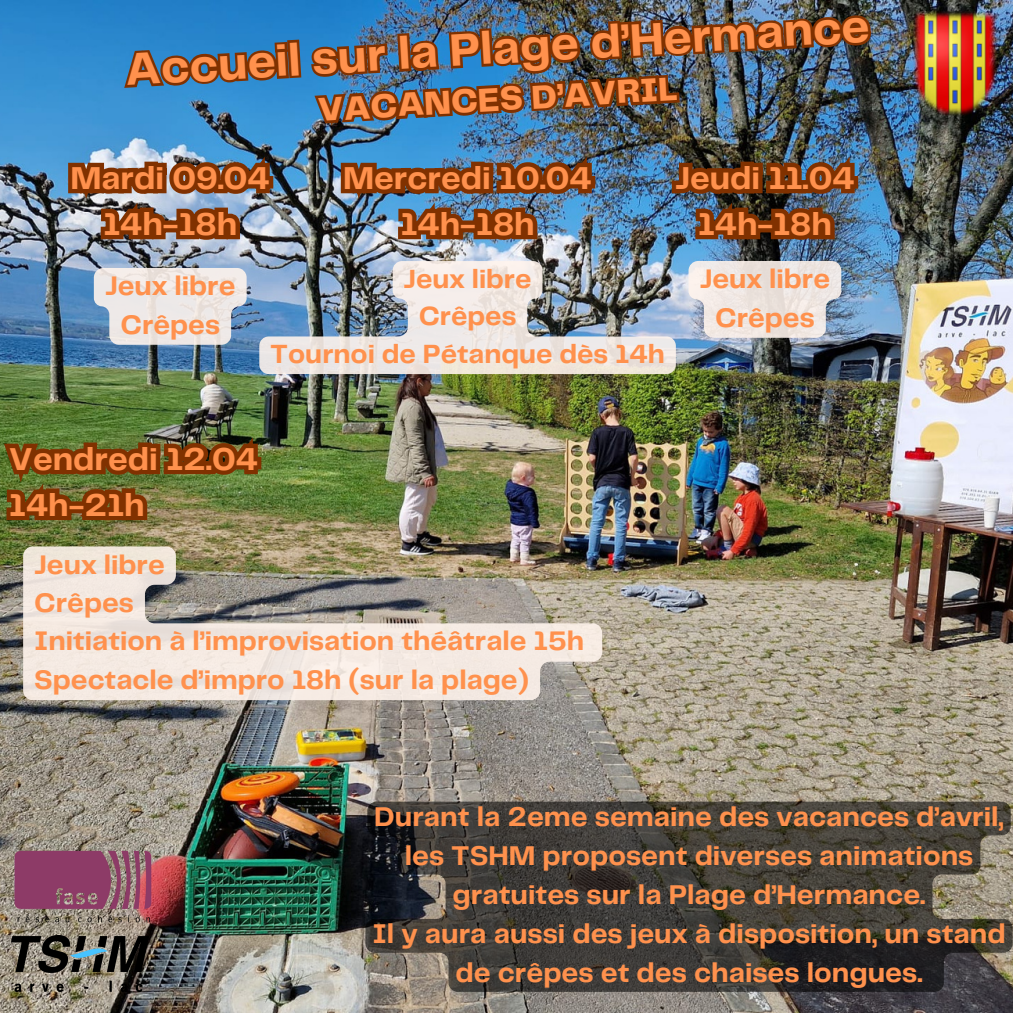
<style>
.page{position:relative;width:1013px;height:1013px;background:#fff}
.page>*{position:absolute;margin:0;border:0;box-sizing:border-box;transform-origin:0 0}
.t1{font:700 47.12px "Telegraf";color:#ff914d}
.t2{font:800 34.38px "Telegraf";color:#ff914d}
.t3{font:700 32.88px/46px "Telegraf";color:#ff914d;text-align:center}
.t4{font:700 28.12px/39.1px "Telegraf";color:#ff914d;text-align:center}
.t5{font:700 27.88px "Telegraf";color:#ff914d}
.t6{font:700 27.38px "Telegraf";color:#ff914d}
</style>
<div class="page">
<img style="left:0;top:0;width:1012px;height:1012px">
<img style="left:912px;top:10px;width:85px;height:108px">
<img style="left:12px;top:957px;width:137px;height:34px">
<img style="left:118px;top:0;width:757px;height:102px">
<img style="left:64px;top:113px;width:213px;height:147px">
<img style="left:0;top:424px;width:266px;height:117px">
<svg style="left:94px;top:268px;width:153px;height:77px;background:#dddcde"></svg>
<svg style="left:259px;top:261px;width:417px;height:113px;background:#d5d7dc"></svg>
<img style="left:309px;top:45px;width:553px;height:293px">
<svg style="left:23px;top:546px;width:579px;height:154px;background:#cac1b6"></svg>
<svg style="left:365px;top:801px;width:647px;height:190px;background:#43403a"></svg>
<img style="left:0;top:815px;width:186px;height:142px">
<p class="t1" style="left:124px;top:47px;width:747px;rotate:-3deg">Accueil sur la Plage d’Hermance</p>
<h3 class="t2" style="left:317px;top:94px;width:361px;rotate:-3deg">VACANCES D’AVRIL</h3>
<h3 class="t3" style="left:71px;top:157px;width:201px">Mardi 09.04<br>14h-18h</h3>
<h3 class="t3" style="left:343px;top:157px;width:250px">Mercredi 10.04<br>14h-18h</h3>
<p class="t3" style="left:675px;top:157px;width:181px">Jeudi 11.04<br>14h-18h</p>
<p class="t5" style="left:105px;top:274px;width:132px">Jeux libre</p>
<p class="t5" style="left:120px;top:312px;width:101px">Crêpes</p>
<p class="t6" style="left:403px;top:267px;width:129px">Jeux libre</p>
<p class="t6" style="left:419px;top:304px;width:99px">Crêpes</p>
<p class="t6" style="left:270px;top:342px;width:396px">Tournoi de Pétanque dès 14h</p>
<p class="t3" style="left:9px;top:437px;width:250px;text-align:left">Vendredi 12.04<br>14h-21h</p>
<p class="t5" style="left:34px;top:552px;width:132px">Jeux libre</p>
<p class="t5" style="left:34px;top:591px;width:101px">Crêpes</p>
<p class="t5" style="left:34px;top:629px;width:551px">Initiation à l’improvisation théâtrale 15h</p>
<p class="t5" style="left:34px;top:667px;width:496px">Spectacle d’impro 18h (sur la plage)</p>
<h3 class="t5" style="left:699px;top:267px;width:132px">Jeux libre</h3>
<p class="t5" style="left:715px;top:305px;width:101px">Crêpes</p>
<p class="t4" style="left:374px;top:798px;width:631px">Durant la 2eme semaine des vacances d’avril, les TSHM proposent diverses animations gratuites sur la Plage d’Hermance.</p>
<p class="t4" style="left:372px;top:915px;width:634px">Il y aura aussi des jeux à disposition, un stand de crêpes et des chaises longues.</p>
</div>
